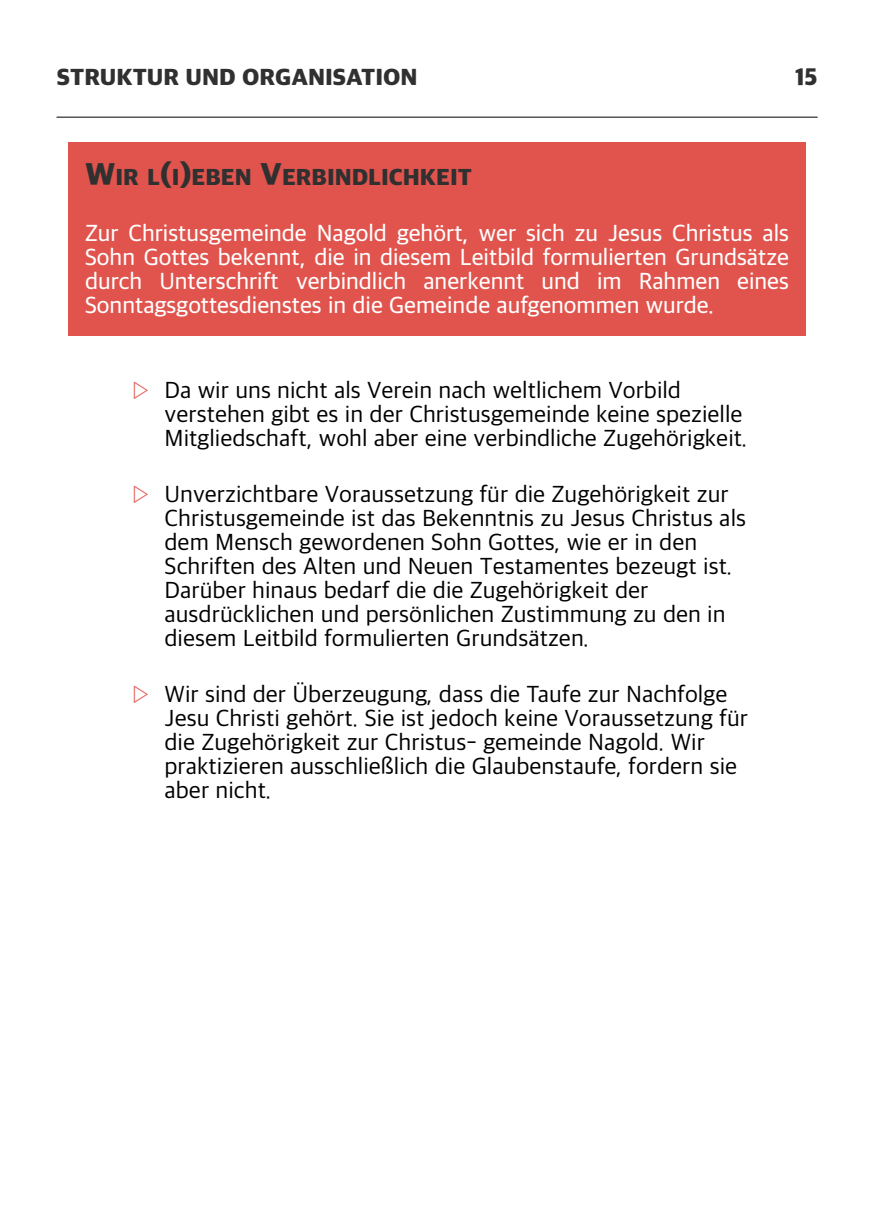
<style>
.page{position:relative;width:874px;height:1225px;background:#fff}
.page>*{position:absolute;margin:0;border:0;box-sizing:border-box;transform-origin:0 0}
.t1{font:24px/24px "Apple SD Gothic Neo";color:#000}
.t2{font:500 24px/24px "Apple SD Gothic Neo";color:#fff;text-align:justify}
.t3{font:800 24px "Apple SD Gothic Neo";color:#303030}
.t4{font:800 23.8px "Apple SD Gothic Neo";color:#303030}
.s1{font-size:32px}
.s2{color:#e0544d}
</style>
<div class="page">
<div style="left:68px;top:142px;width:737px;height:194px;background:#e0544d"></div>
<hr style="left:57px;top:117px;width:759px;height:1px;background:#000">
<p class="t3" style="left:57px;top:65px;width:362px">STRUKTUR UND ORGANISATION</p>
<p class="t3" style="left:795px;top:65px;width:23px">15</p>
<p class="t4" style="left:85px;top:165px;width:388px"><span class="s1">W</span>IR L<span class="s1">(</span>I<span class="s1">)</span>EBEN <span class="s1">V</span>ERBINDLICHKEIT</p>
<p class="t2" style="left:85px;top:223px;width:705px">Zur Christusgemeinde Nagold gehört, wer sich zu Jesus Christus als Sohn Gottes bekennt, die in diesem Leitbild formulierten Grundsätze durch Unterschrift verbindlich anerkennt und im Rahmen eines Sonntagsgottesdienstes in die Gemeinde aufgenommen wurde.</p>
<p class="t1" style="left:164px;top:379px;width:584px;text-indent:-34px"><span class="s2">▷</span> Da wir uns nicht als Verein nach weltlichem Vorbild verstehen gibt es in der Christusgemeinde keine spezielle<br>Mitgliedschaft, wohl aber eine verbindliche Zugehörigkeit.</p>
<p class="t1" style="left:164px;top:483px;width:582px;text-indent:-34px"><span class="s2">▷</span> Unverzichtbare Voraussetzung für die Zugehörigkeit zur Christusgemeinde ist das Bekenntnis zu Jesus Christus als dem Mensch gewordenen Sohn Gottes, wie er in den Schriften des Alten und Neuen Testamentes bezeugt ist.<br>Darüber hinaus bedarf die die Zugehörigkeit der ausdrücklichen und persönlichen Zustimmung zu den in diesem Leitbild formulierten Grundsätzen.</p>
<p class="t1" style="left:164px;top:683px;width:584px;text-indent:-34px"><span class="s2">▷</span> Wir sind der Überzeugung, dass die Taufe zur Nachfolge Jesu Christi gehört. Sie ist jedoch keine Voraussetzung für die Zugehörigkeit zur Christus- gemeinde Nagold. Wir praktizieren ausschließlich die Glaubenstaufe, fordern sie aber nicht.</p>
</div>
